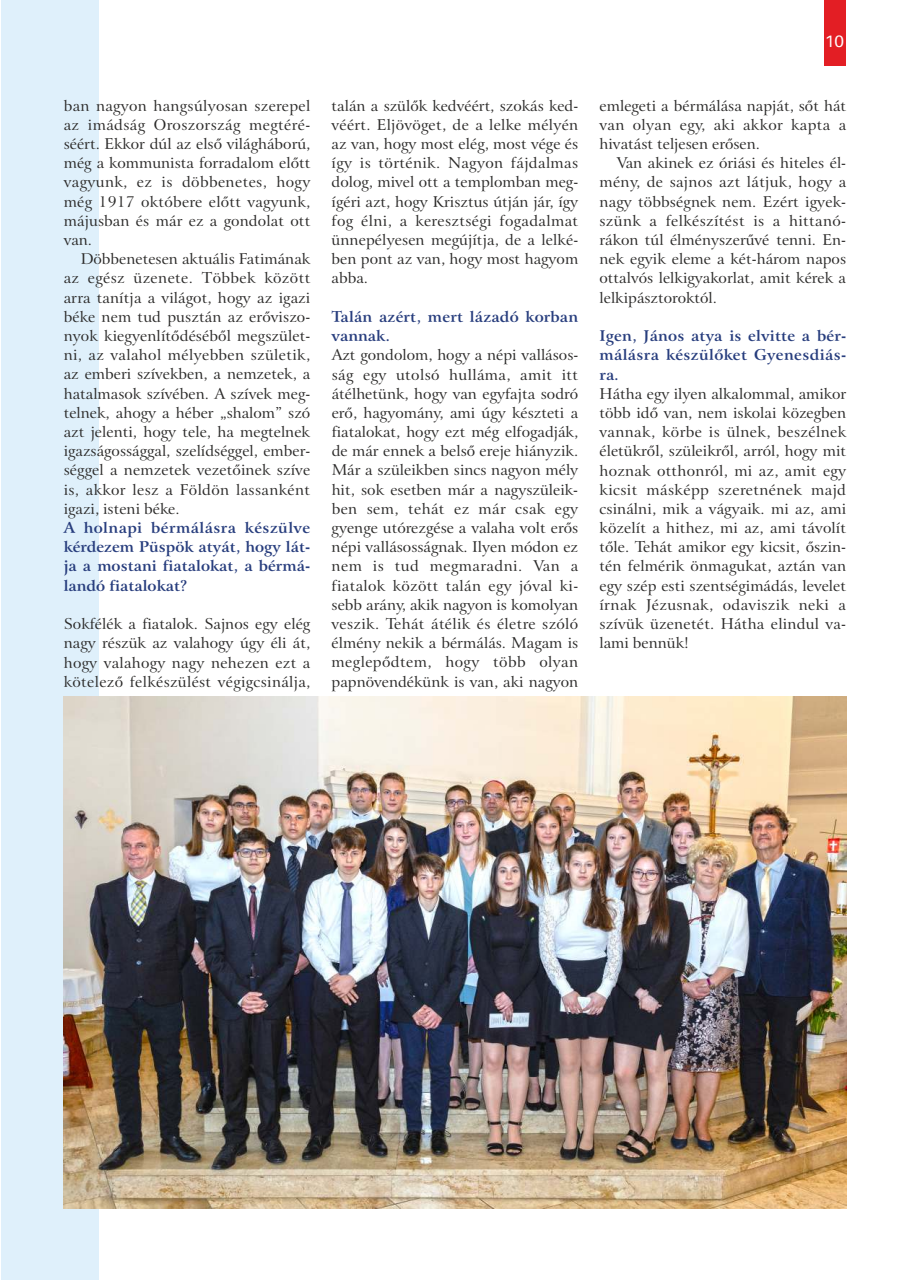
<style>
.page{position:relative;width:910px;height:1280px;background:#fff}
.page>*{position:absolute;margin:0;border:0;box-sizing:border-box;transform-origin:0 0}
.t1{font:16.5px "Aileron";color:#fefefe}
.t2{font:15px/19.2px "H Bitstream Arrus BT";letter-spacing:.005em;color:#2b2a29;text-align:justify}
.t3{font:15px/19.2px "H Bitstream Arrus BT Bold";letter-spacing:.01em;color:#273d7d;text-align:justify}
</style>
<div class="page">
<div style="left:1px;top:0;width:98px;height:1280px;background:#dff0fb"></div>
<div style="left:824px;top:0;width:22px;height:66px;background:#e31e24"></div>
<img style="left:64px;top:696px;width:782px;height:512px">
<p class="t2" style="left:64px;top:97px;width:248px">ban nagyon hangsúlyosan szerepel az imádság Oroszország megtéré&shy;séért. Ekkor dúl az első világháború, még a kommunista forradalom előtt vagyunk, ez is döbbenetes, hogy még 1917 októbere előtt vagyunk, májusban és már ez a gondolat ott van.</p>
<p class="t2" style="left:64px;top:251px;width:248px;text-indent:17px">Döbbenetesen aktuális Fatimának az egész üzenete. Többek között arra tanítja a világot, hogy az igazi béke nem tud pusztán az erőviszo&shy;nyok kiegyenlítődéséből megszület&shy;ni, az valahol mélyebben születik, az emberi szívekben, a nemzetek, a hatalmasok szívében. A szívek meg&shy;telnek, ahogy a héber „shalom” szó azt jelenti, hogy tele, ha megtelnek igazságossággal, szelídséggel, ember&shy;séggel a nemzetek vezetőinek szíve is, akkor lesz a Földön lassanként igazi, isteni béke.</p>
<p class="t3" style="left:64px;top:519px;width:248px">A holnapi bérmálásra készülve kérdezem Püspök atyát, hogy lát&shy;ja a mostani fiatalokat, a bérmá&shy;landó fiatalokat?</p>
<p class="t2" style="left:64px;top:616px;width:248px">Sokfélék a fiatalok. Sajnos egy elég nagy részük az valahogy úgy éli át, hogy valahogy nagy nehezen ezt a kötelező felkészülést végigcsinálja,</p>
<p class="t2" style="left:332px;top:97px;width:248px">talán a szülők kedvéért, szokás ked&shy;véért. Eljövöget, de a lelke mélyén az van, hogy most elég, most vége és így is történik. Nagyon fájdalmas dolog, mivel ott a templomban meg&shy;ígéri azt, hogy Krisztus útján jár, így fog élni, a keresztségi fogadalmat ünnepélyesen megújítja, de a lelké&shy;ben pont az van, hogy most hagyom abba.</p>
<p class="t3" style="left:332px;top:308px;width:248px">Talán azért, mert lázadó korban vannak.</p>
<p class="t2" style="left:332px;top:347px;width:248px">Azt gondolom, hogy a népi vallásos&shy;ság egy utolsó hulláma, amit itt átélhetünk, hogy van egyfajta sodró erő, hagyomány, ami úgy készteti a fiatalokat, hogy ezt még elfogadják, de már ennek a belső ereje hiányzik.<br>Már a szüleikben sincs nagyon mély hit, sok esetben már a nagyszüleik&shy;ben sem, tehát ez már csak egy gyenge utórezgése a valaha volt erős népi vallásosságnak. Ilyen módon ez nem is tud megmaradni. Van a fiatalok között talán egy jóval ki&shy;sebb arány, akik nagyon is komolyan veszik. Tehát átélik és életre szóló élmény nekik a bérmálás. Magam is meglepődtem, hogy több olyan papnövendékünk is van, aki nagyon</p>
<p class="t1" style="left:825px;top:35px;width:21px">10</p>
<p class="t2" style="left:600px;top:97px;width:248px">emlegeti a bérmálása napját, sőt hát van olyan egy, aki akkor kapta a hivatást teljesen erősen.</p>
<p class="t2" style="left:599px;top:155px;width:248px;text-indent:17px">Van akinek ez óriási és hiteles él&shy;mény, de sajnos azt látjuk, hogy a nagy többségnek nem. Ezért igyek&shy;szünk a felkészítést is a hittanó&shy;rákon túl élményszerűvé tenni. En&shy;nek egyik eleme a két-három napos ottalvós lelkigyakorlat, amit kérek a lelkipásztoroktól.</p>
<p class="t3" style="left:600px;top:328px;width:248px">Igen, János atya is elvitte a bér&shy;málásra készülőket Gyenesdiás&shy;ra.</p>
<p class="t2" style="left:599px;top:385px;width:248px">Hátha egy ilyen alkalommal, amikor több idő van, nem iskolai közegben vannak, körbe is ülnek, beszélnek életükről, szüleikről, arról, hogy mit hoznak otthonról, mi az, amit egy kicsit másképp szeretnének majd csinálni, mik a vágyaik. mi az, ami közelít a hithez, mi az, ami távolít tőle. Tehát amikor egy kicsit, őszin&shy;tén felmérik önmagukat, aztán van egy szép esti szentségimádás, levelet írnak Jézusnak, odaviszik neki a szívük üzenetét. Hátha elindul va&shy;lami bennük!</p>
</div>
